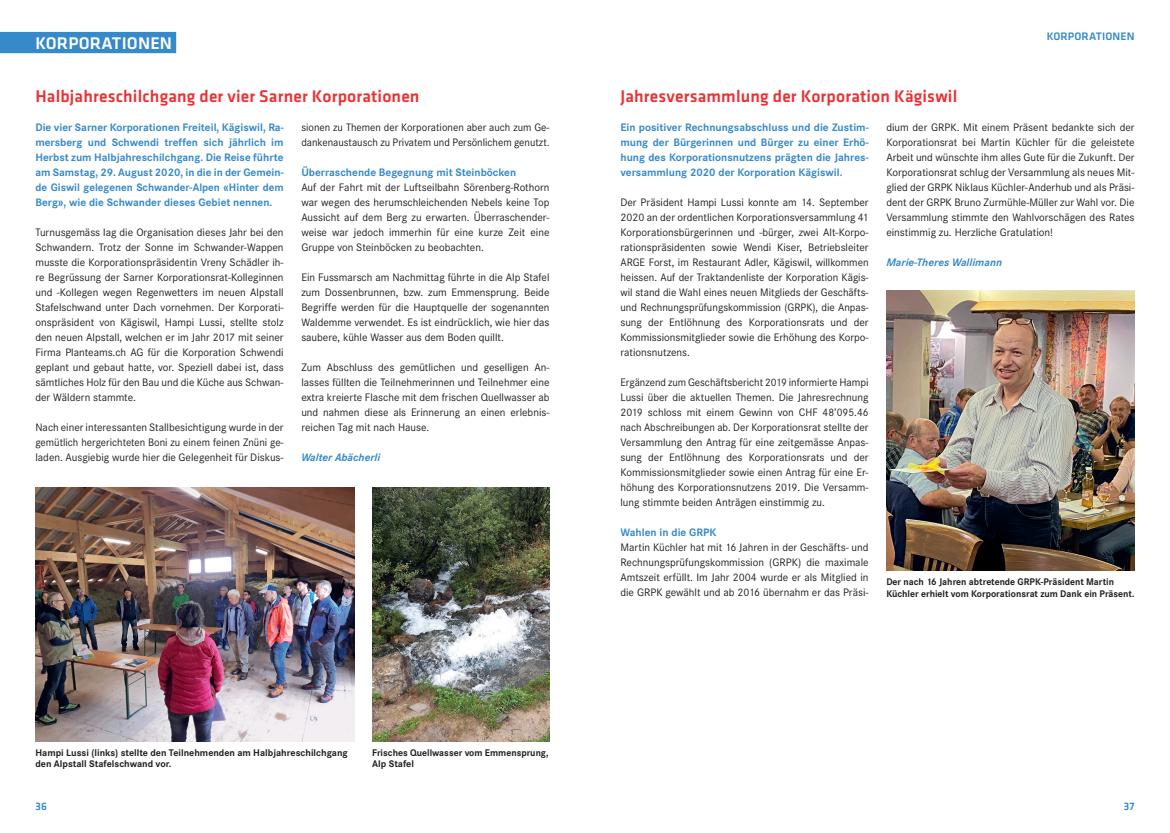
<style>
.page{position:relative;width:1170px;height:833px;background:#fff}
.page>*{position:absolute;margin:0;border:0;box-sizing:border-box;transform-origin:0 0}
.t1{font:500 17.5px "Klavika";letter-spacing:.01em;color:#ee3034}
.t2{font:500 17.5px "Klavika";letter-spacing:.01em;color:#fff}
.t3{font:11.25px/15px "Corporate S";color:#231f20;text-align:justify}
.t4{font:700 11.25px/15px "Corporate S";color:#378ac9;text-align:justify}
.t5{font:italic 700 11.25px "Corporate S";color:#378ac9}
.t6{font:500 11.25px "Klavika";letter-spacing:.01em;color:#378ac9}
.t7{font:700 10px/11.2px "Corporate S";color:#231f20}
</style>
<div class="page">
<div style="left:0;top:32px;width:176px;height:21px;background:#378ac9"></div>
<img style="left:35px;top:487px;width:319px;height:254px">
<img style="left:372px;top:487px;width:177px;height:254px">
<img style="left:886px;top:291px;width:248px;height:280px">
<h1 class="t2" style="left:35px;top:31px;width:138px">Korporationen</h1>
<p class="t6" style="left:1046px;top:29px;width:89px">Korporationen</p>
<h1 class="t1" style="left:35px;top:84px;width:385px">Halbjahreschilchgang der vier Sarner Korporationen</h1>
<p class="t4" style="left:35px;top:120px;width:250px">Die vier Sarner Korporationen Freiteil, Kägiswil, Ra&shy;mersberg und Schwendi treffen sich jährlich im Herbst zum Halbjahreschilchgang. Die Reise führte am Samstag, 29. August 2020, in die in der Gemein&shy;de Giswil gelegenen Schwander-Alpen «Hinter dem Berg», wie die Schwander dieses Gebiet nennen.</p>
<p class="t3" style="left:35px;top:225px;width:250px">Turnusgemäss lag die Organisation dieses Jahr bei den Schwandern. Trotz der Sonne im Schwander-Wappen musste die Korporationspräsidentin Vreny Schädler ih&shy;re Begrüssung der Sarner Korporationsrat-Kolleginnen und -Kollegen wegen Regenwetters im neuen Alpstall Stafelschwand unter Dach vornehmen. Der Korporati&shy;onspräsident von Kägiswil, Hampi Lussi, stellte stolz den neuen Alpstall, welchen er im Jahr 2017 mit seiner Firma Planteams.ch AG für die Korporation Schwendi geplant und gebaut hatte, vor. Speziell dabei ist, dass sämtliches Holz für den Bau und die Küche aus Schwan&shy;der Wäldern stammte.</p>
<p class="t3" style="left:35px;top:420px;width:250px">Nach einer interessanten Stallbesichtigung wurde in der gemütlich hergerichteten Boni zu einem feinen Znüni ge&shy;laden. Ausgiebig wurde hier die Gelegenheit für Diskus-</p>
<p class="t3" style="left:301px;top:120px;width:250px">sionen zu Themen der Korporationen aber auch zum Ge&shy;dankenaustausch zu Privatem und Persönlichem genutzt.</p>
<p class="t4" style="left:301px;top:165px;width:216px">Überraschende Begegnung mit Steinböcken</p>
<p class="t3" style="left:301px;top:180px;width:250px">Auf der Fahrt mit der Luftseilbahn Sörenberg-Rothorn war wegen des herumschleichenden Nebels keine Top Aussicht auf dem Berg zu erwarten. Überraschender&shy;weise war jedoch immerhin für eine kurze Zeit eine Gruppe von Steinböcken zu beobachten.</p>
<p class="t3" style="left:301px;top:270px;width:250px">Ein Fussmarsch am Nachmittag führte in die Alp Stafel zum Dossenbrunnen, bzw. zum Emmensprung. Beide Begriffe werden für die Hauptquelle der sogenannten Waldemme verwendet. Es ist eindrücklich, wie hier das saubere, kühle Wasser aus dem Boden quillt.</p>
<p class="t3" style="left:301px;top:360px;width:250px">Zum Abschluss des gemütlichen und geselligen An&shy;lasses füllten die Teilnehmerinnen und Teilnehmer eine extra kreierte Flasche mit dem frischen Quellwasser ab und nahmen diese als Erinnerung an einen erlebnis&shy;reichen Tag mit nach Hause.</p>
<p class="t5" style="left:301px;top:451px;width:80px">Walter Abächerli</p>
<h1 class="t1" style="left:620px;top:84px;width:338px">Jahresversammlung der Korporation Kägiswil</h1>
<p class="t4" style="left:620px;top:120px;width:250px">Ein positiver Rechnungsabschluss und die Zustim&shy;mung der Bürgerinnen und Bürger zu einer Erhö&shy;hung des Korporationsnutzens prägten die Jahres&shy;versammlung 2020 der Korporation Kägiswil.</p>
<p class="t3" style="left:620px;top:195px;width:250px">Der Präsident Hampi Lussi konnte am 14. September 2020 an der ordentlichen Korporationsversammlung 41<br>Korporationsbürgerinnen und -bürger, zwei Alt-Korpo&shy;rationspräsidenten sowie Wendi Kiser, Betriebsleiter ARGE Forst, im Restaurant Adler, Kägiswil, willkommen heissen. Auf der Traktandenliste der Korporation Kägis&shy;wil stand die Wahl eines neuen Mitglieds der Geschäfts&shy;und Rechnungsprüfungskommission (GRPK), die Anpas&shy;sung der Entlöhnung des Korporationsrats und der Kommissionsmitglieder sowie die Erhöhung des Korpo&shy;rationsnutzens.</p>
<p class="t3" style="left:620px;top:375px;width:250px">Ergänzend zum Geschäftsbericht 2019 informierte Hampi Lussi über die aktuellen Themen. Die Jahresrechnung 2019 schloss mit einem Gewinn von CHF 48’095.46 nach Abschreibungen ab. Der Korporationsrat stellte der Versammlung den Antrag für eine zeitgemässe Anpas&shy;sung der Entlöhnung des Korporationsrats und der Kommissionsmitglieder sowie einen Antrag für eine Er&shy;höhung des Korporationsnutzens 2019. Die Versamm&shy;lung stimmte beiden Anträgen einstimmig zu.</p>
<p class="t4" style="left:620px;top:525px;width:97px">Wahlen in die GRPK</p>
<p class="t3" style="left:620px;top:540px;width:250px">Martin Küchler hat mit 16 Jahren in der Geschäfts- und Rechnungsprüfungskommission (GRPK) die maximale Amtszeit erfüllt. Im Jahr 2004 wurde er als Mitglied in die GRPK gewählt und ab 2016 übernahm er das Präsi-</p>
<p class="t3" style="left:886px;top:120px;width:250px">dium der GRPK. Mit einem Präsent bedankte sich der Korporationsrat bei Martin Küchler für die geleistete Arbeit und wünschte ihm alles Gute für die Zukunft. Der Korporationsrat schlug der Versammlung als neues Mit&shy;glied der GRPK Niklaus Küchler-Anderhub und als Präsi&shy;dent der GRPK Bruno Zurmühle-Müller zur Wahl vor. Die Versammlung stimmte den Wahlvorschägen des Rates einstimmig zu. Herzliche Gratulation!</p>
<p class="t5" style="left:886px;top:256px;width:117px">Marie-Theres Wallimann</p>
<p class="t7" style="left:886px;top:576px;width:250px">Der nach 16 Jahren abtretende GRPK-Präsident Martin<br>Küchler erhielt vom Korporationsrat zum Dank ein Präsent.</p>
<p class="t7" style="left:35px;top:747px;width:314px">Hampi Lussi (links) stellte den Teilnehmenden am Halbjahreschilchgang den Alpstall Stafelschwand vor.</p>
<p class="t7" style="left:372px;top:747px;width:178px">Frisches Quellwasser vom Emmensprung,<br>Alp Stafel</p>
<p class="t6" style="left:35px;top:798px;width:13px">36</p>
<p class="t6" style="left:1123px;top:798px;width:12px">37</p>
</div>
